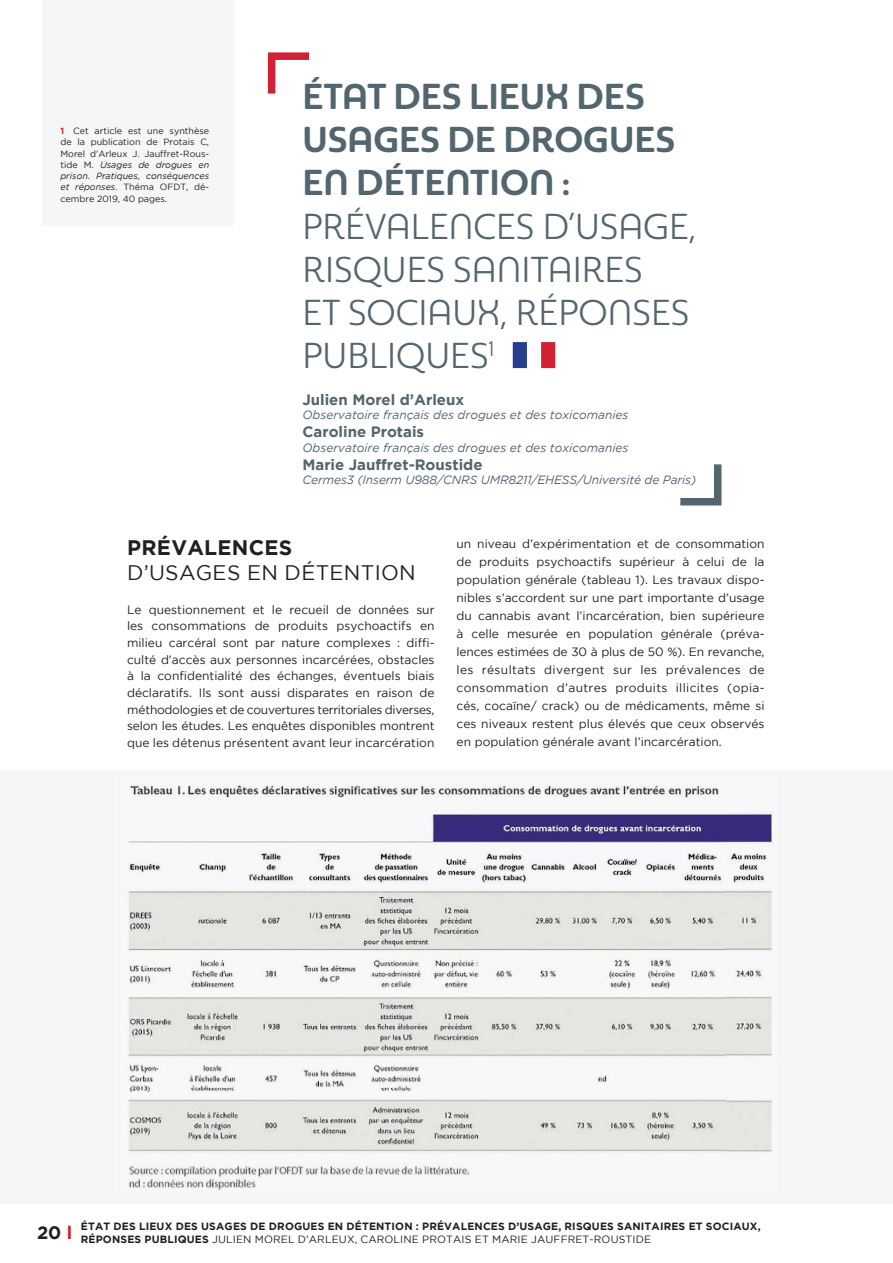
<style>
.page{position:relative;width:893px;height:1263px;background:#fff}
.page>*{position:absolute;margin:0;border:0;box-sizing:border-box;transform-origin:0 0}
.t1{font:36px/43.2px "Sangli Nor Reg";color:#53656e}
.t2{font:36px/43.2px "Sangli Nor Bol";color:#53656e}
.t3{font:21px "Gotham";letter-spacing:.015em;color:#231f20}
.t4{font:700 21px "Gotham";letter-spacing:.015em;color:#231f20}
.t5{font:700 18px "Gotham";color:#231f20}
.t6{font:700 15px "Gotham";color:#53656e}
.t7{font:12px/18px "Gotham";color:#231f20;text-align:justify}
.t8{font:italic 12px "Gotham";color:#53656e}
.t9{font:700 10.5px/12.6px "Gotham";letter-spacing:.015em;color:#231f20}
.t10{font:9px/11.2px "Gotham";color:#231f20;text-align:justify}
.s1{font-weight:700;color:#d1232a}
.s2{font-style:italic}
.s3{color:#d1232a}
.s4{font-weight:400}
</style>
<div class="page">
<div style="left:0;top:770px;width:893px;height:433px;background:#f4f6f7"></div>
<svg style="left:267px;top:52px;width:42px;height:42px"></svg>
<svg style="left:680px;top:464px;width:42px;height:42px"></svg>
<div style="left:43px;top:0;width:191px;height:225px;background:#f4f6f7"></div>
<img style="left:128px;top:785px;width:645px;height:405px">
<svg style="left:513px;top:342px;width:14px;height:26px"></svg>
<svg style="left:541px;top:342px;width:14px;height:26px"></svg>
<p class="t10" style="left:60px;top:125px;width:150px"><span class="s1">1</span> Cet article est une synthèse de la publication de Protais C, Morel d’Arleux J. Jauffret-Rous&shy;tide M. <span class="s2">Usages de drogues en prison. Pratiques, conséquences et réponses</span>. Théma OFDT, dé&shy;cembre 2019, 40 pages.</p>
<h1 class="t2" style="left:302px;top:76px;width:374px">ÉTAT DES LIEUX DES<br>USAGES DE DROGUES<br>EN DÉTENTION :</h1>
<h1 class="t1" style="left:302px;top:206px;width:395px">PRÉVALENCES D’USAGE,<br>RISQUES SANITAIRES<br>ET SOCIAUX, RÉPONSES<br>PUBLIQUES<sup>1</sup></h1>
<p class="t6" style="left:302px;top:391px;width:163px">Julien Morel d’Arleux</p>
<p class="t8" style="left:302px;top:408px;width:328px">Observatoire français des drogues et des toxicomanies</p>
<p class="t6" style="left:302px;top:423px;width:123px">Caroline Protais</p>
<p class="t8" style="left:302px;top:441px;width:328px">Observatoire français des drogues et des toxicomanies</p>
<p class="t6" style="left:302px;top:456px;width:182px">Marie Jauffret-Roustide</p>
<p class="t8" style="left:302px;top:473px;width:395px">Cermes3 (Inserm U988/CNRS UMR8211/EHESS/Université de Paris)</p>
<h2 class="t4" style="left:127px;top:535px;width:167px">PRÉVALENCES</h2>
<h2 class="t3" style="left:127px;top:561px;width:290px">D’USAGES EN DÉTENTION</h2>
<p class="t7" style="left:127px;top:601px;width:309px;line-height:16.6px">Le questionnement et le recueil de données sur les consommations de produits psychoactifs en milieu carcéral sont par nature complexes : diffi&shy;culté d’accès aux personnes incarcérées, obstacles à la confidentialité des échanges, éventuels biais déclaratifs. Ils sont aussi disparates en raison de méthodologies et de couvertures territoriales diverses, selon les études. Les enquêtes disponibles montrent que les détenus présentent avant leur incarcération</p>
<p class="t7" style="left:457px;top:535px;width:309px">un niveau d’expérimentation et de consommation de produits psychoactifs supérieur à celui de la population générale (tableau 1). Les travaux dispo&shy;nibles s’accordent sur une part importante d’usage du cannabis avant l’incarcération, bien supérieure à celle mesurée en population générale (préva&shy;lences estimées de 30 à plus de 50 %). En revanche, les résultats divergent sur les prévalences de consommation d’autres produits illicites (opia&shy;cés, cocaïne/ crack) ou de médicaments, même si ces niveaux restent plus élevés que ceux observés en population générale avant l’incarcération.</p>
<h3 class="t5" style="left:37px;top:1222px;width:37px">20 <span class="s3">l</span></h3>
<p class="t9" style="left:81px;top:1220px;width:681px">ÉTAT DES LIEUX DES USAGES DE DROGUES EN DÉTENTION : PRÉVALENCES D’USAGE, RISQUES SANITAIRES ET SOCIAUX,<br>RÉPONSES PUBLIQUES <span class="s4">JULIEN MOREL D’ARLEUX, CAROLINE PROTAIS ET MARIE JAUFFRET-ROUSTIDE</span></p>
</div>
